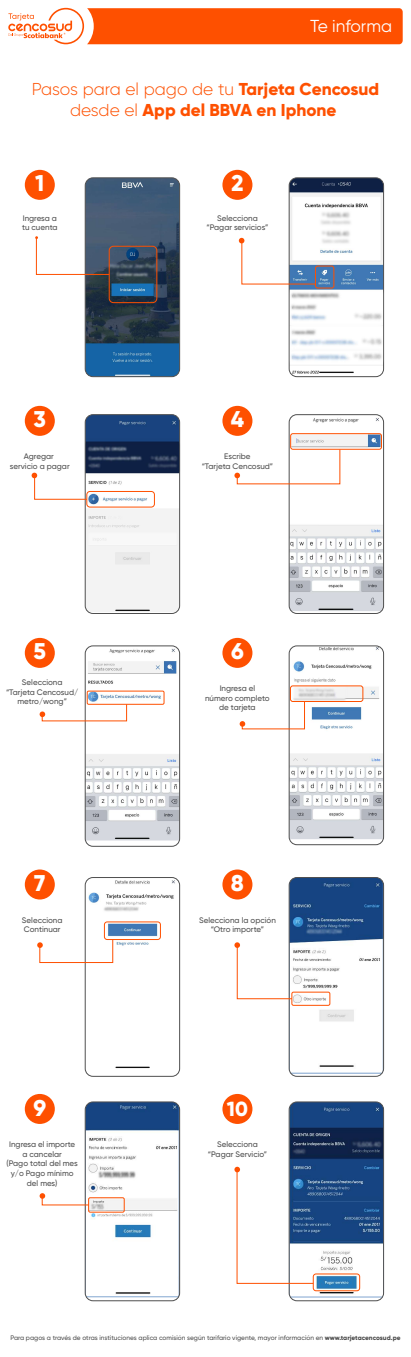
<style>
.page{position:relative;width:411px;height:1357px;background:#fff}
.page>*{position:absolute;margin:0;border:0;box-sizing:border-box;transform-origin:0 0}
.t1{font:800 22.76px "Gilroy";color:#fff}
.t2{font:800 20.4px "Gilroy";color:#fff}
.t3{font:17.28px "Gilroy";color:#fff}
.t4{font:800 17.2px/20.6px "Gilroy";color:#fe5000;text-align:center}
.t5{font:500 8px/9.6px "Gilroy";color:#4d4d4d;text-align:center}
.t6{font:500 6.56px "Gilroy";color:#4d4d4d}
.s1{font-weight:300}
.s2{font-weight:800}
</style>
<div class="page">
<img style="left:85px;top:178px;width:95px;height:199px">
<div style="left:85px;top:178px;width:95px;height:199px;border:1px solid #4f4f4f;border-radius:8px"></div>
<img style="left:85px;top:416px;width:95px;height:196px">
<div style="left:85px;top:414px;width:95px;height:200px;border:1px solid #4f4f4f;border-radius:8px"></div>
<img style="left:289px;top:416px;width:95px;height:195px">
<div style="left:289px;top:414px;width:95px;height:200px;border:1px solid #4f4f4f;border-radius:8px"></div>
<svg style="left:8px;top:8px;width:395px;height:36px;background:#fe6f2d"></svg>
<div style="left:25px;top:170px;width:30px;height:30px;background:#fe5000;border-radius:50%"></div>
<div style="left:222px;top:170px;width:30px;height:30px;background:#fe5000;border-radius:50%"></div>
<div style="left:25px;top:406px;width:30px;height:30px;background:#fe5000;border-radius:50%"></div>
<div style="left:222px;top:406px;width:30px;height:30px;background:#fe5000;border-radius:50%"></div>
<div style="left:25px;top:638px;width:30px;height:30px;background:#fe5000;border-radius:50%"></div>
<div style="left:222px;top:638px;width:30px;height:30px;background:#fe5000;border-radius:50%"></div>
<div style="left:25px;top:869px;width:30px;height:30px;background:#fe5000;border-radius:50%"></div>
<div style="left:222px;top:869px;width:30px;height:30px;background:#fe5000;border-radius:50%"></div>
<svg style="left:239px;top:238px;width:23px;height:46px"></svg>
<div style="left:290px;top:433px;width:92px;height:16px;border:1px solid #fe5000;border-radius:2px"></div>
<img style="left:85px;top:646px;width:95px;height:194px">
<div style="left:85px;top:646px;width:95px;height:200px;border:1px solid #4f4f4f;border-radius:8px"></div>
<img style="left:289px;top:646px;width:95px;height:193px">
<div style="left:289px;top:646px;width:95px;height:199px;border:1px solid #4f4f4f;border-radius:8px"></div>
<div style="left:88px;top:724px;width:87px;height:16px;background:#fff"></div>
<img style="left:85px;top:877px;width:95px;height:192px">
<div style="left:85px;top:877px;width:95px;height:199px;border:1px solid #4f4f4f;border-radius:8px"></div>
<img style="left:92px;top:248px;width:81px;height:43px">
<div style="left:109px;top:246px;width:48px;height:57px;border:1px solid #fe5000;border-radius:4px"></div>
<svg style="left:35px;top:236px;width:75px;height:39px"></svg>
<img style="left:288px;top:181px;width:97px;height:83px">
<img style="left:262px;top:264px;width:123px;height:114px">
<div style="left:87px;top:491px;width:68px;height:16px;border:1px solid #fe5000;border-radius:3px"></div>
<svg style="left:32px;top:473px;width:55px;height:27px"></svg>
<img style="left:72px;top:429px;width:109px;height:57px">
<svg style="left:234px;top:449px;width:106px;height:35px"></svg>
<div style="left:87px;top:691px;width:77px;height:13px;border:1px solid #fe5000"></div>
<svg style="left:40px;top:704px;width:87px;height:17px"></svg>
<img style="left:288px;top:671px;width:71px;height:44px">
<div style="left:290px;top:686px;width:73px;height:16px;border:1px solid #fe5000;border-radius:2px"></div>
<svg style="left:240px;top:701px;width:65px;height:28px"></svg>
<img style="left:90px;top:892px;width:72px;height:35px">
<div style="left:104px;top:922px;width:57px;height:18px;border:1px solid #fe5000;border-radius:3px"></div>
<svg style="left:37px;top:939px;width:76px;height:24px"></svg>
<svg style="left:234px;top:877px;width:149px;height:196px"></svg>
<div style="left:25px;top:1094px;width:30px;height:30px;background:#fe5000;border-radius:50%"></div>
<div style="left:222px;top:1094px;width:30px;height:30px;background:#fe5000;border-radius:50%"></div>
<img style="left:291px;top:915px;width:71px;height:34px">
<svg style="left:234px;top:1102px;width:150px;height:195px"></svg>
<svg style="left:40px;top:1102px;width:139px;height:195px"></svg>
<img style="left:336px;top:1126px;width:49px;height:35px">
<img style="left:278px;top:1134px;width:43px;height:34px">
<h3 class="t3" style="left:310px;top:15px;width:83px">Te informa</h3>
<h3 class="t4" style="left:32px;top:79px;width:349px"><span class="s1">Pasos para el pago de tu</span> Tarjeta Cencosud <span class="s1">desde el</span> App del BBVA en Iphone</h3>
<h1 class="t1" style="left:35px;top:169px;width:11px">1</h1>
<p class="t5" style="left:22px;top:213px;width:37px;text-align:left">Ingresa a tu cuenta</p>
<h1 class="t1" style="left:34px;top:405px;width:14px">3</h1>
<p class="t5" style="left:10px;top:451px;width:61px">Agregar<br>servicio a pagar</p>
<h1 class="t1" style="left:34px;top:637px;width:14px">5</h1>
<p class="t5" style="left:6px;top:677px;width:74px">Selecciona<br>“Tarjeta Cencosud/ metro/wong”</p>
<h1 class="t1" style="left:231px;top:169px;width:14px">2</h1>
<p class="t5" style="left:207px;top:213px;width:63px">Selecciona “Pagar servicios”</p>
<h1 class="t1" style="left:231px;top:405px;width:15px">4</h1>
<p class="t5" style="left:202px;top:451px;width:73px">Escribe<br>“Tarjeta Cencosud”</p>
<h1 class="t1" style="left:231px;top:637px;width:14px">6</h1>
<p class="t5" style="left:205px;top:683px;width:66px">Ingresa el número completo de tarjeta</p>
<h1 class="t1" style="left:231px;top:869px;width:15px">8</h1>
<h1 class="t1" style="left:34px;top:869px;width:13px">7</h1>
<p class="t5" style="left:22px;top:915px;width:42px;text-align:left">Selecciona<br>Continuar</p>
<p class="t5" style="left:199px;top:915px;width:78px">Selecciona la opción “Otro importe”</p>
<h1 class="t1" style="left:33px;top:1093px;width:14px">9</h1>
<p class="t5" style="left:7px;top:1139px;width:73px">Ingresa el importe a cancelar<br>(Pago total del mes y/o Pago mínimo del mes)</p>
<p class="t5" style="left:208px;top:1139px;width:61px">Selecciona “Pagar Servicio”</p>
<h2 class="t2" style="left:227px;top:1095px;width:23px">10</h2>
<p class="t6" style="left:10px;top:1334px;width:392px">Para pagos a través de otras instituciones aplica comisión según tarifario vigente, mayor información en <span class="s2">www.tarjetacencosud.pe</span></p>
</div>
